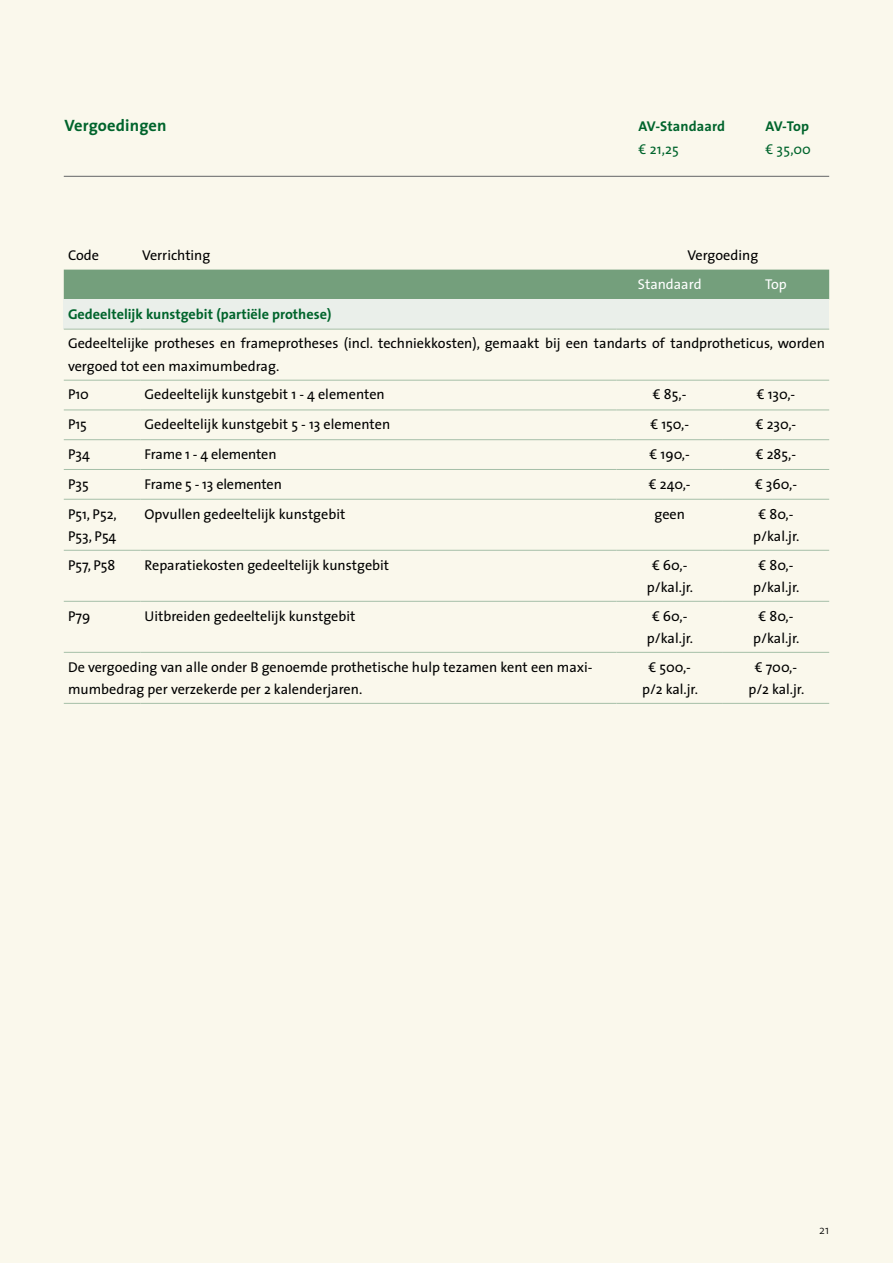
<style>
.page{position:relative;width:893px;height:1263px;background:#faf8ec}
.page>*{position:absolute;margin:0;border:0;box-sizing:border-box;transform-origin:0 0}
.t1{font:700 16.5px "The Sans";letter-spacing:.01em;color:#00642c}
.t2{font:14.25px/22.5px "The Sans";color:#000;text-align:center}
.t3{font:700 14.25px "The Sans";color:#00642c}
.t4{font:14.25px "The Sans";letter-spacing:.01em;color:#00642c}
.t5{font:14.25px "The Sans";color:#fff}
.t6{font:300 12px "The Sans";color:#000}
</style>
<div class="page">
<hr style="left:64px;top:176px;width:765px;height:1px;background:#636466">
<div style="left:64px;top:270px;width:765px;height:29px;background:#749f7c"></div>
<div style="left:64px;top:299px;width:765px;height:30px;background:#eaefea"></div>
<hr style="left:64px;top:380px;width:76px;height:1px;background:#a5bfa8">
<hr style="left:140px;top:380px;width:477px;height:1px;background:#a5bfa8">
<hr style="left:617px;top:380px;width:106px;height:1px;background:#a5bfa8">
<hr style="left:723px;top:380px;width:106px;height:1px;background:#a5bfa8">
<hr style="left:64px;top:410px;width:76px;height:1px;background:#a5bfa8">
<hr style="left:140px;top:410px;width:477px;height:1px;background:#a5bfa8">
<hr style="left:617px;top:410px;width:106px;height:1px;background:#a5bfa8">
<hr style="left:723px;top:410px;width:106px;height:1px;background:#a5bfa8">
<hr style="left:64px;top:439px;width:76px;height:1px;background:#a5bfa8">
<hr style="left:140px;top:439px;width:477px;height:1px;background:#a5bfa8">
<hr style="left:617px;top:439px;width:106px;height:1px;background:#a5bfa8">
<hr style="left:723px;top:439px;width:106px;height:1px;background:#a5bfa8">
<hr style="left:64px;top:469px;width:76px;height:1px;background:#a5bfa8">
<hr style="left:140px;top:469px;width:477px;height:1px;background:#a5bfa8">
<hr style="left:617px;top:469px;width:106px;height:1px;background:#a5bfa8">
<hr style="left:723px;top:469px;width:106px;height:1px;background:#a5bfa8">
<hr style="left:64px;top:499px;width:76px;height:1px;background:#a5bfa8">
<hr style="left:140px;top:499px;width:477px;height:1px;background:#a5bfa8">
<hr style="left:617px;top:499px;width:106px;height:1px;background:#a5bfa8">
<hr style="left:723px;top:499px;width:106px;height:1px;background:#a5bfa8">
<hr style="left:64px;top:550px;width:76px;height:1px;background:#a5bfa8">
<hr style="left:140px;top:550px;width:477px;height:1px;background:#a5bfa8">
<hr style="left:617px;top:550px;width:106px;height:1px;background:#a5bfa8">
<hr style="left:723px;top:550px;width:106px;height:1px;background:#a5bfa8">
<hr style="left:64px;top:601px;width:76px;height:1px;background:#a5bfa8">
<hr style="left:140px;top:601px;width:477px;height:1px;background:#a5bfa8">
<hr style="left:617px;top:601px;width:106px;height:1px;background:#a5bfa8">
<hr style="left:723px;top:601px;width:106px;height:1px;background:#a5bfa8">
<hr style="left:64px;top:652px;width:76px;height:1px;background:#a5bfa8">
<hr style="left:140px;top:652px;width:477px;height:1px;background:#a5bfa8">
<hr style="left:617px;top:652px;width:106px;height:1px;background:#a5bfa8">
<hr style="left:723px;top:652px;width:106px;height:1px;background:#a5bfa8">
<hr style="left:64px;top:329px;width:76px;height:1px;background:#a5bfa8">
<hr style="left:140px;top:329px;width:477px;height:1px;background:#a5bfa8">
<hr style="left:617px;top:329px;width:106px;height:1px;background:#a5bfa8">
<hr style="left:723px;top:329px;width:106px;height:1px;background:#a5bfa8">
<hr style="left:64px;top:703px;width:76px;height:1px;background:#a5bfa8">
<hr style="left:140px;top:703px;width:477px;height:1px;background:#a5bfa8">
<hr style="left:617px;top:703px;width:106px;height:1px;background:#a5bfa8">
<hr style="left:723px;top:703px;width:106px;height:1px;background:#a5bfa8">
<p class="t1" style="left:65px;top:115px;width:104px">Vergoedingen</p>
<p class="t3" style="left:639px;top:117px;width:88px">AV-Standaard</p>
<p class="t4" style="left:639px;top:140px;width:42px">€ 21,25</p>
<p class="t3" style="left:765px;top:117px;width:45px">AV-Top</p>
<p class="t4" style="left:765px;top:140px;width:47px">€ 35,00</p>
<p class="t2" style="left:68px;top:244px;width:32px">Code</p>
<p class="t2" style="left:142px;top:244px;width:70px">Verrichting</p>
<p class="t2" style="left:687px;top:244px;width:72px">Vergoeding</p>
<p class="t5" style="left:638px;top:275px;width:65px">Standaard</p>
<p class="t5" style="left:765px;top:275px;width:23px">Top</p>
<p class="t3" style="left:68px;top:305px;width:265px">Gedeeltelijk kunstgebit (partiële prothese)</p>
<p class="t2" style="left:68px;top:332px;width:758px;text-align:left">Gedeeltelijke protheses en frameprotheses (incl. techniekkosten), gemaakt bij een tandarts of tandprotheticus, worden vergoed tot een maximumbedrag.</p>
<p class="t2" style="left:68px;top:383px;width:23px">P10</p>
<p class="t2" style="left:145px;top:383px;width:242px">Gedeeltelijk kunstgebit 1 - 4 elementen</p>
<p class="t2" style="left:653px;top:383px;width:35px">€ 85,-</p>
<p class="t2" style="left:757px;top:383px;width:40px">€ 130,-</p>
<p class="t2" style="left:68px;top:413px;width:20px">P15</p>
<p class="t2" style="left:145px;top:413px;width:247px">Gedeeltelijk kunstgebit 5 - 13 elementen</p>
<p class="t2" style="left:650px;top:413px;width:40px">€ 150,-</p>
<p class="t2" style="left:756px;top:413px;width:42px">€ 230,-</p>
<p class="t2" style="left:68px;top:443px;width:23px">P34</p>
<p class="t2" style="left:145px;top:443px;width:133px">Frame 1 - 4 elementen</p>
<p class="t2" style="left:650px;top:443px;width:42px">€ 190,-</p>
<p class="t2" style="left:756px;top:443px;width:42px">€ 285,-</p>
<p class="t2" style="left:68px;top:473px;width:22px">P35</p>
<p class="t2" style="left:145px;top:473px;width:139px">Frame 5 - 13 elementen</p>
<p class="t2" style="left:649px;top:473px;width:43px">€ 240,-</p>
<p class="t2" style="left:755px;top:473px;width:44px">€ 360,-</p>
<p class="t2" style="left:68px;top:503px;width:50px;text-align:left">P51, P52,<br>P53, P54</p>
<p class="t2" style="left:145px;top:503px;width:202px">Opvullen gedeeltelijk kunstgebit</p>
<p class="t2" style="left:654px;top:503px;width:32px">geen</p>
<p class="t2" style="left:753px;top:503px;width:48px">€ 80,- p/kal.jr.</p>
<p class="t2" style="left:68px;top:554px;width:49px">P57, P58</p>
<p class="t2" style="left:145px;top:554px;width:246px">Reparatiekosten gedeeltelijk kunstgebit</p>
<p class="t2" style="left:647px;top:554px;width:48px">€ 60,- p/kal.jr.</p>
<p class="t2" style="left:753px;top:554px;width:48px">€ 80,- p/kal.jr.</p>
<p class="t2" style="left:68px;top:605px;width:24px">P79</p>
<p class="t2" style="left:145px;top:605px;width:212px">Uitbreiden gedeeltelijk kunstgebit</p>
<p class="t2" style="left:647px;top:605px;width:48px">€ 60,- p/kal.jr.</p>
<p class="t2" style="left:753px;top:605px;width:48px">€ 80,- p/kal.jr.</p>
<p class="t2" style="left:68px;top:656px;width:526px;text-align:left">De vergoeding van alle onder B genoemde prothetische hulp tezamen kent een maxi&shy;mumbedrag per verzekerde per 2 kalenderjaren.</p>
<p class="t2" style="left:642px;top:656px;width:57px">€ 500,- p/2 kal.jr.</p>
<p class="t2" style="left:748px;top:656px;width:57px">€ 700,- p/2 kal.jr.</p>
<p class="t6" style="left:819px;top:1222px;width:11px">21</p>
</div>
